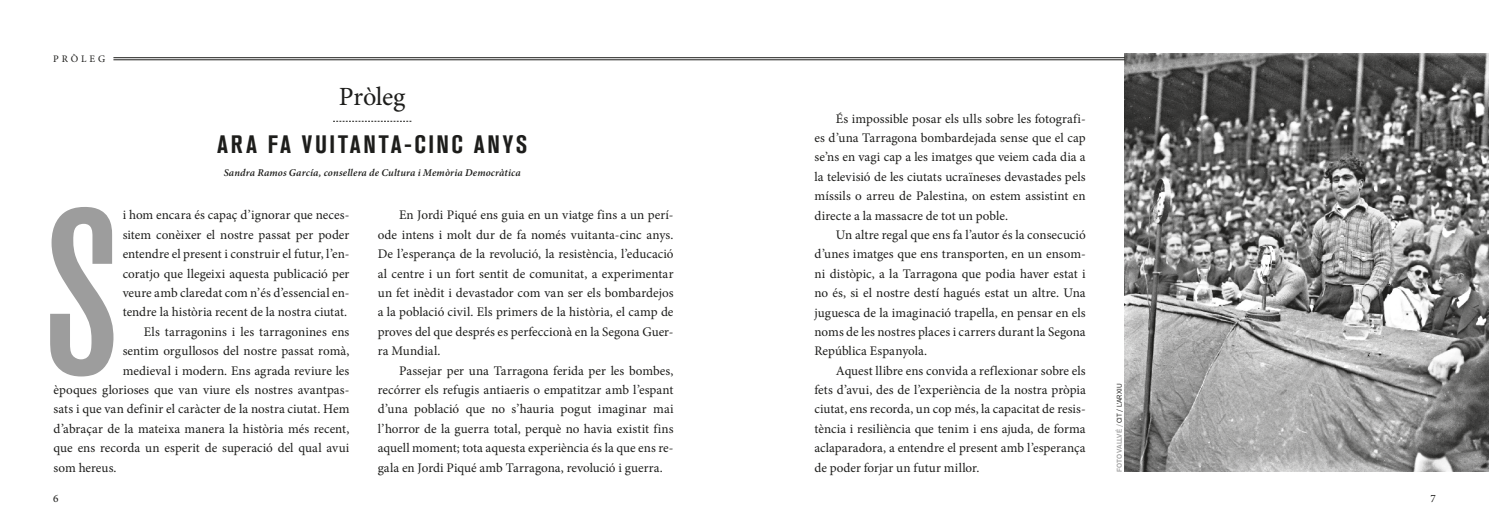
<style>
.page{position:relative;width:1489px;height:525px;background:#fff}
.page>*{position:absolute;margin:0;border:0;box-sizing:border-box;transform-origin:0 0}
.t1{font:500 condensed 231px "Akzidenz Grotesk BQ";color:#9d9d9d}
.t2{font:26.25px "Minion Pro";letter-spacing:-.015em;color:#1d1d1b}
.t3{font:700 condensed 25px "Akzidenz Grotesk BQ";letter-spacing:.105em;color:#1d1d1b}
.t4{font:13.12px/19.4px "Minion Pro";color:#1d1d1b;text-align:justify}
.t5{font:11.25px "Minion Pro";color:#1d1d1b}
.t6{font:italic 600 10.38px "Minion Pro";letter-spacing:.015em;color:#1d1d1b}
.t7{font:10px "Minion Pro";letter-spacing:.285em;color:#1d1d1b}
.t8{font:500 6.88px "Akzid Grtsk Next";letter-spacing:-.03em;color:#9d9d9d}
.s1{font-weight:400;color:#1d1d1b}
</style>
<div class="page">
<img style="left:1124px;top:53px;width:364px;height:418px">
<svg style="left:333px;top:121px;width:78px;height:1px"></svg>
<hr style="left:113px;top:57px;width:1011px;height:1px;background:#1d1d1b">
<hr style="left:113px;top:60px;width:1011px;height:1px;background:#1d1d1b">
<p class="t7" style="left:53px;top:52px;width:54px">PRÒLEG</p>
<h2 class="t2" style="left:339px;top:79px;width:68px">Pròleg</h2>
<h3 class="t3" style="left:217px;top:130px;width:311px">ARA FA VUITANTA-CINC ANYS</h3>
<p class="t6" style="left:224px;top:165px;width:298px">Sandra Ramos García, consellera de Cultura i Memòria Democràtica</p>
<h1 class="t1" style="left:43px;top:163px;width:78px">S</h1>
<p class="t4" style="left:123px;top:205px;width:228px">i hom encara és capaç d’ignorar que neces-</p>
<p class="t4" style="left:123px;top:225px;width:228px">sitem conèixer el nostre passat per poder</p>
<p class="t4" style="left:123px;top:244px;width:228px">entendre el present i construir el futur, l’en-</p>
<p class="t4" style="left:123px;top:263px;width:228px">coratjo que llegeixi aquesta publicació per</p>
<p class="t4" style="left:123px;top:283px;width:228px">veure amb claredat com n’és d’essencial en-</p>
<p class="t4" style="left:123px;top:302px;width:226px">tendre la història recent de la nostra ciutat.</p>
<p class="t4" style="left:144px;top:322px;width:207px">Els tarragonins i les tarragonines ens</p>
<p class="t4" style="left:123px;top:341px;width:228px">sentim orgullosos del nostre passat romà,</p>
<p class="t4" style="left:123px;top:360px;width:228px">medieval i modern. Ens agrada reviure les</p>
<p class="t4" style="left:54px;top:380px;width:297px">èpoques glorioses que van viure els nostres avantpas-</p>
<p class="t4" style="left:54px;top:399px;width:297px">sats i que van definir el caràcter de la nostra ciutat. Hem</p>
<p class="t4" style="left:54px;top:418px;width:297px">d’abraçar de la mateixa manera la història més recent,</p>
<p class="t4" style="left:54px;top:438px;width:297px">que ens recorda un esperit de superació del qual avui</p>
<p class="t4" style="left:54px;top:457px;width:64px">som hereus.</p>
<p class="t4" style="left:378px;top:205px;width:297px;text-indent:21px">En Jordi Piqué ens guia en un viatge fins a un perí&shy;ode intens i molt dur de fa només vuitanta-cinc anys.<br>De l’esperança de la revolució, la resistència, l’educació al centre i un fort sentit de comunitat, a experimentar un fet inèdit i devastador com van ser els bombardejos a la població civil. Els primers de la història, el camp de proves del que després es perfeccionà en la Segona Guer&shy;ra Mundial.</p>
<p class="t4" style="left:378px;top:360px;width:297px;text-indent:21px">Passejar per una Tarragona ferida per les bombes, recórrer els refugis antiaeris o empatitzar amb l’espant d’una població que no s’hauria pogut imaginar mai l’horror de la guerra total, perquè no havia existit fins aquell moment; tota aquesta experiència és la que ens re&shy;gala en Jordi Piqué amb Tarragona, revolució i guerra.</p>
<p class="t4" style="left:814px;top:109px;width:273px;text-indent:21px">És impossible posar els ulls sobre les fotografi&shy;es d’una Tarragona bombardejada sense que el cap se’ns en vagi cap a les imatges que veiem cada dia a la televisió de les ciutats ucraïneses devastades pels míssils o arreu de Palestina, on estem assistint en directe a la massacre de tot un poble.</p>
<p class="t4" style="left:814px;top:225px;width:273px;text-indent:21px">Un altre regal que ens fa l’autor és la consecució d’unes imatges que ens transporten, en un ensom&shy;ni distòpic, a la Tarragona que podia haver estat i no és, si el nostre destí hagués estat un altre. Una juguesca de la imaginació trapella, en pensar en els noms de les nostres places i carrers durant la Segona República Espanyola.</p>
<p class="t4" style="left:814px;top:360px;width:273px;text-indent:21px">Aquest llibre ens convida a reflexionar sobre els fets d’avui, des de l’experiència de la nostra pròpia ciutat, ens recorda, un cop més, la capacitat de resis&shy;tència i resiliència que tenim i ens ajuda, de forma aclaparadora, a entendre el present amb l’esperança de poder forjar un futur millor.</p>
<p class="t8" style="left:1114px;top:471px;width:90px;rotate:-90deg">FOTO VALLVÉ / <span class="s1">CIT / L’ARXIU</span></p>
<p class="t5" style="left:53px;top:491px;width:7px">6</p>
<p class="t5" style="left:1430px;top:491px;width:7px">7</p>
</div>
